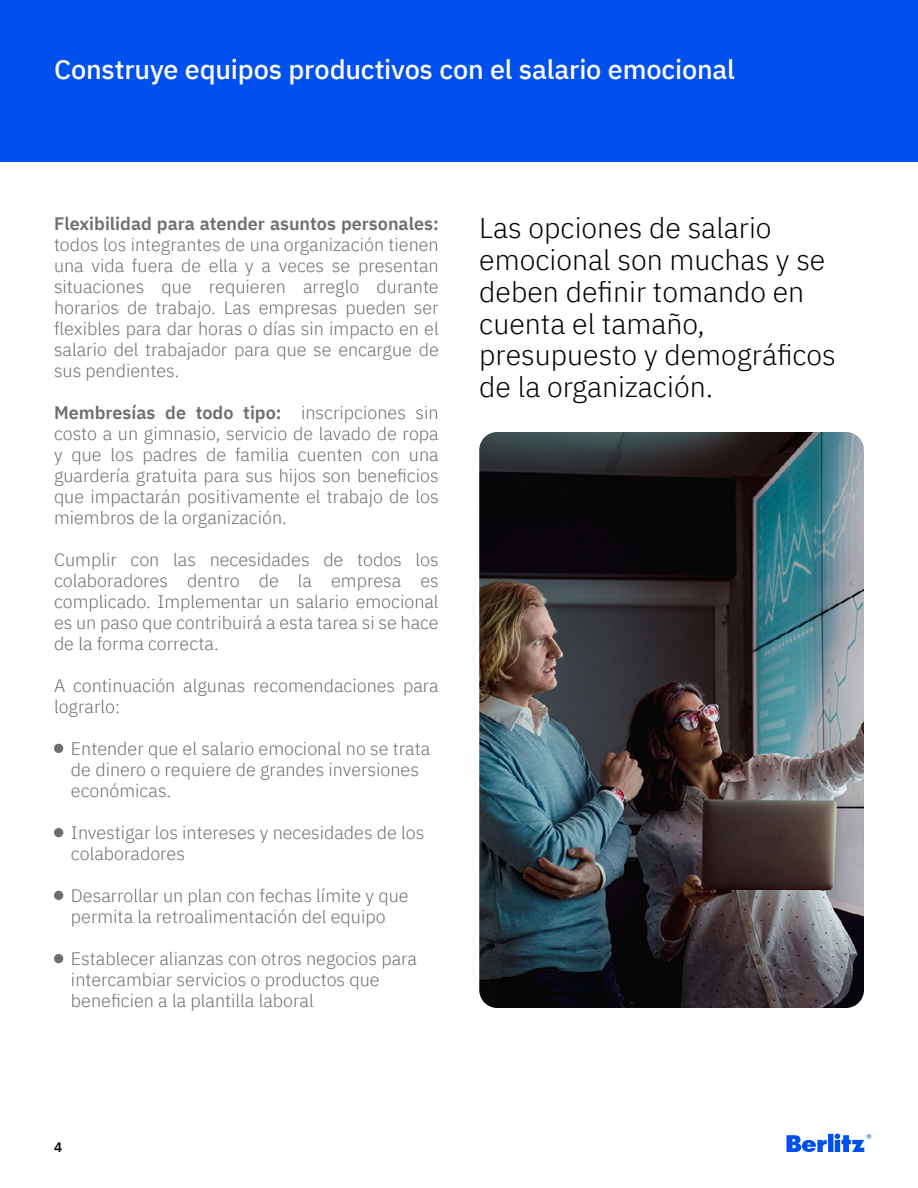
<style>
.page{position:relative;width:918px;height:1188px;background:#fff}
.page>*{position:absolute;margin:0;border:0;box-sizing:border-box;transform-origin:0 0}
.t1{font:300 28.5px/31.8px "IBM Plex Sans";color:#000}
.t2{font:500 27px "IBM Plex Sans";letter-spacing:-.005em;color:#fff}
.t3{font:300 18px/21px "IBM Plex Sans";color:#6d6e71}
.t4{font:600 18px "IBM Plex Sans";color:#6d6e71}
.t5{font:600 13.5px "IBM Plex Sans";color:#000}
.s1{font-weight:600}
</style>
<div class="page">
<div style="left:0;top:0;width:918px;height:162px;background:#004fef"></div>
<svg style="left:835px;top:1134px;width:36px;height:18px"></svg>
<div style="left:828px;top:1134px;width:5px;height:18px;background:#004fef"></div>
<svg style="left:786px;top:1135px;width:41px;height:17px"></svg>
<img style="left:479px;top:432px;width:385px;height:576px">
<div style="left:54px;top:744px;width:9px;height:9px;background:#6d6e71;border-radius:50%"></div>
<div style="left:54px;top:828px;width:9px;height:9px;background:#6d6e71;border-radius:50%"></div>
<div style="left:54px;top:891px;width:9px;height:9px;background:#6d6e71;border-radius:50%"></div>
<div style="left:54px;top:954px;width:9px;height:9px;background:#6d6e71;border-radius:50%"></div>
<h2 class="t2" style="left:54px;top:48px;width:682px">Construye equipos productivos con el salario emocional</h2>
<p class="t4" style="left:54px;top:210px;width:386px">Flexibilidad para atender asuntos personales:</p>
<p class="t3" style="left:54px;top:233px;width:386px;text-align:justify">todos los integrantes de una organización tienen una vida fuera de ella y a veces se presentan situaciones que requieren arreglo durante horarios de trabajo. Las empresas pueden ser flexibles para dar horas o días sin impacto en el salario del trabajador para que se encargue de sus pendientes.</p>
<p class="t3" style="left:54px;top:401px;width:386px;text-align:justify"><span class="s1">Membresías de todo tipo:</span> inscripciones sin costo a un gimnasio, servicio de lavado de ropa y que los padres de familia cuenten con una guardería gratuita para sus hijos son beneficios que impactarán positivamente el trabajo de los miembros de la organización.</p>
<p class="t3" style="left:54px;top:548px;width:386px;text-align:justify">Cumplir con las necesidades de todos los colaboradores dentro de la empresa es complicado. Implementar un salario emocional es un paso que contribuirá a esta tarea si se hace de la forma correcta.</p>
<p class="t3" style="left:54px;top:674px;width:386px">A continuación algunas recomendaciones para lograrlo:</p>
<p class="t3" style="left:71px;top:737px;width:361px">Entender que el salario emocional no se trata de dinero o requiere de grandes inversiones económicas.</p>
<p class="t3" style="left:71px;top:821px;width:355px">Investigar los intereses y necesidades de los colaboradores</p>
<p class="t3" style="left:71px;top:884px;width:339px">Desarrollar un plan con fechas límite y que permita la retroalimentación del equipo</p>
<p class="t3" style="left:71px;top:947px;width:348px">Establecer alianzas con otros negocios para intercambiar servicios o productos que beneficien a la plantilla laboral</p>
<h1 class="t1" style="left:479px;top:210px;width:358px">Las opciones de salario emocional son muchas y se deben definir tomando en cuenta el tamaño, presupuesto y demográficos de la organización.</h1>
<p class="t5" style="left:54px;top:1137px;width:10px">4</p>
</div>
